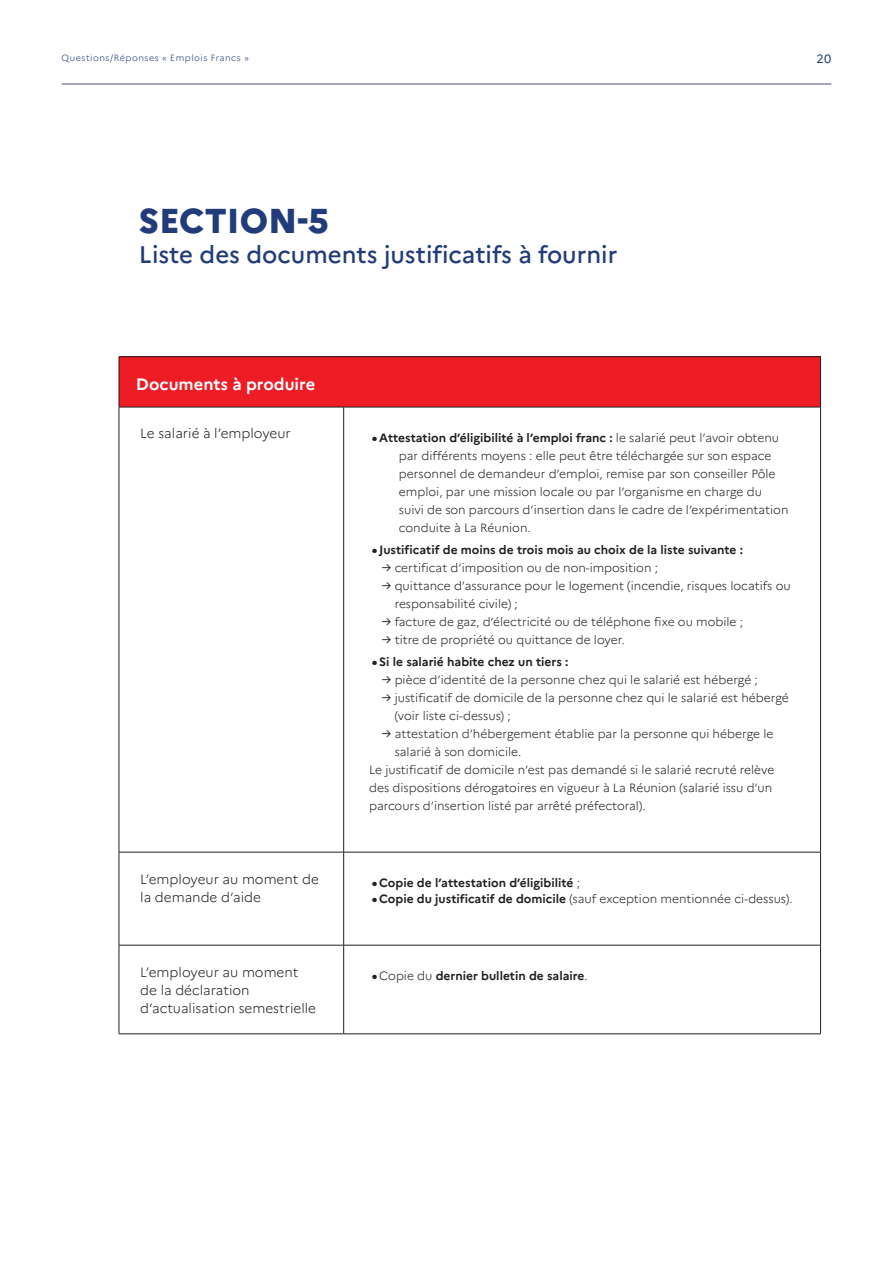
<style>
.page{position:relative;width:893px;height:1263px;background:#fff}
.page>*{position:absolute;margin:0;border:0;box-sizing:border-box;transform-origin:0 0}
.TITLEA{font:800 34.5px "Marianne";color:#223c7b}
.TITLEA-2{font:500 24px "Marianne";color:#223c7b}
.titre_tableau{font:700 16.5px "Marianne";color:#fff}
.Courant_tableau_gauc{font:300 13.5px/18px "Marianne";color:#231f20}
.cellule_tableau{font:300 12px/18px "Marianne";color:#231f20}
.t1{font:700 12px "Marianne";color:#231f20}
.t2{font:12px "Marianne";color:#223c7b}
.t3{font:300 9px "Marianne";letter-spacing:.06em;color:#223c7b}
.s1{font-weight:800}
.s2{font-weight:700}
.s3{font-weight:400}
.s4{font-weight:300}
</style>
<div class="page">
<hr style="left:62px;top:84px;width:769px;height:1px;background:#4a4f78">
<div style="left:119px;top:357px;width:701px;height:50px;background:#ee1c25"></div>
<hr style="left:119px;top:356px;width:225px;height:1px;background:#231f20">
<hr style="left:119px;top:357px;width:1px;height:50px;background:#231f20">
<hr style="left:344px;top:356px;width:477px;height:1px;background:#231f20">
<hr style="left:820px;top:357px;width:1px;height:50px;background:#231f20">
<hr style="left:119px;top:407px;width:225px;height:1px;background:#231f20">
<hr style="left:119px;top:407px;width:1px;height:445px;background:#231f20">
<hr style="left:344px;top:407px;width:477px;height:1px;background:#231f20">
<hr style="left:343px;top:407px;width:1px;height:445px;background:#231f20">
<hr style="left:820px;top:407px;width:1px;height:445px;background:#231f20">
<hr style="left:119px;top:852px;width:225px;height:1px;background:#231f20">
<hr style="left:119px;top:852px;width:1px;height:93px;background:#231f20">
<hr style="left:344px;top:852px;width:477px;height:1px;background:#231f20">
<hr style="left:343px;top:852px;width:1px;height:93px;background:#231f20">
<hr style="left:820px;top:852px;width:1px;height:93px;background:#231f20">
<hr style="left:119px;top:945px;width:225px;height:1px;background:#231f20">
<hr style="left:119px;top:945px;width:1px;height:89px;background:#231f20">
<hr style="left:344px;top:945px;width:477px;height:1px;background:#231f20">
<hr style="left:343px;top:945px;width:1px;height:89px;background:#231f20">
<hr style="left:820px;top:945px;width:1px;height:89px;background:#231f20">
<hr style="left:119px;top:1033px;width:225px;height:1px;background:#231f20">
<hr style="left:344px;top:1033px;width:477px;height:1px;background:#231f20">
<p class="t3" style="left:62px;top:52px;width:189px">Questions/Réponses « Emplois Francs »</p>
<p class="t2" style="left:816px;top:51px;width:16px">20</p>
<p class="TITLEA" style="left:139px;top:200px;width:191px">SECTION-5</p>
<p class="TITLEA-2" style="left:139px;top:240px;width:480px">Liste des documents justificatifs à fournir</p>
<p class="titre_tableau" style="left:136px;top:374px;width:181px">Documents à produire</p>
<p class="Courant_tableau_gauc" style="left:140px;top:425px;width:152px">Le salarié à l’employeur</p>
<p class="cellule_tableau" style="left:399px;top:428px;width:391px;text-indent:-27px"><span class="s1">•</span><span class="s2">Attestation d’éligibilité à l’emploi franc :</span> le salarié peut l’avoir obtenu par différents moyens : elle peut être téléchargée sur son espace personnel de demandeur d’emploi, remise par son conseiller Pôle emploi, par une mission locale ou par l’organisme en charge du suivi de son parcours d’insertion dans le cadre de l’expérimentation conduite à La Réunion.</p>
<p class="t1" style="left:372px;top:542px;width:373px"><span class="s1">•</span> Justificatif de moins de trois mois au choix de la liste suivante :</p>
<p class="cellule_tableau" style="left:382px;top:558px;width:278px"><span class="s3">→</span> certificat d’imposition ou de non-imposition ;</p>
<p class="cellule_tableau" style="left:395px;top:576px;width:398px;text-indent:-13px"><span class="s3">→</span> quittance d’assurance pour le logement (incendie, risques locatifs ou responsabilité civile) ;</p>
<p class="cellule_tableau" style="left:382px;top:612px;width:363px"><span class="s3">→</span> facture de gaz, d’électricité ou de téléphone fixe ou mobile ;</p>
<p class="cellule_tableau" style="left:382px;top:630px;width:244px"><span class="s3">→</span> titre de propriété ou quittance de loyer.</p>
<p class="t1" style="left:372px;top:654px;width:198px"><span class="s1">•</span>Si le salarié habite chez un tiers :</p>
<p class="cellule_tableau" style="left:382px;top:671px;width:377px"><span class="s3">→</span> pièce d’identité de la personne chez qui le salarié est hébergé ;</p>
<p class="cellule_tableau" style="left:395px;top:689px;width:396px;text-indent:-13px"><span class="s3">→</span> justificatif de domicile de la personne chez qui le salarié est hébergé (voir liste ci-dessus) ;</p>
<p class="cellule_tableau" style="left:395px;top:725px;width:380px;text-indent:-13px"><span class="s3">→</span> attestation d’hébergement établie par la personne qui héberge le salarié à son domicile.</p>
<p class="cellule_tableau" style="left:369px;top:761px;width:407px">Le justificatif de domicile n’est pas demandé si le salarié recruté relève des dispositions dérogatoires en vigueur à La Réunion (salarié issu d’un parcours d’insertion listé par arrêté préfectoral).</p>
<p class="Courant_tableau_gauc" style="left:140px;top:870px;width:180px">L’employeur au moment de la demande d’aide</p>
<p class="t1" style="left:372px;top:875px;width:210px"><span class="s1">•</span>Copie de l’attestation d’éligibilité <span class="s4">;</span></p>
<p class="cellule_tableau" style="left:372px;top:890px;width:422px"><span class="s1">•</span><span class="s2">Copie du justificatif de domicile</span> (sauf exception mentionnée ci-dessus).</p>
<p class="Courant_tableau_gauc" style="left:140px;top:963px;width:177px">L’employeur au moment de la déclaration d’actualisation semestrielle</p>
<p class="t1" style="left:372px;top:968px;width:217px"><span class="s1">•</span><span class="s4">Copie du</span> dernier bulletin de salaire<span class="s4">.</span></p>
</div>
